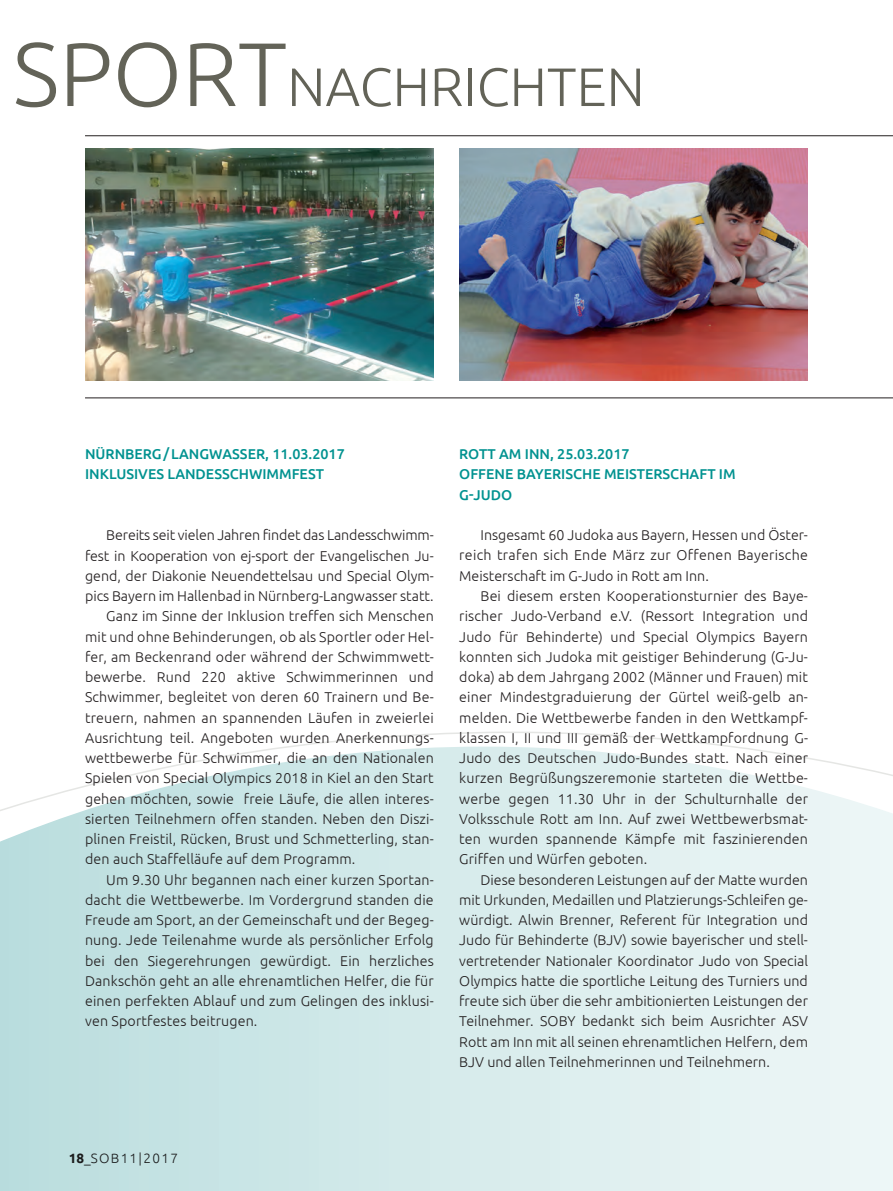
<style>
.page{position:relative;width:893px;height:1191px;background:#fff}
.page>*{position:absolute;margin:0;border:0;box-sizing:border-box;transform-origin:0 0}
.Fließtext{font:300 54px "Ubuntu";color:#636358}
.Fließtext5{font:300 14.25px/20.2px "Ubuntu";letter-spacing:.01em;color:#231f20;text-align:justify}
.Zwischenhead{font:500 14.25px/20.2px "Ubuntu";color:#009290}
.t1{font:300 13.5px "Ubuntu";letter-spacing:.1em;color:#231f20}
.s1{font-size:90px}
.s2{font-weight:700}
</style>
<div class="page">
<img style="left:85px;top:149px;width:349px;height:232px">
<hr style="left:85px;top:397px;width:808px;height:1px;background:#231f20">
<hr style="left:85px;top:135px;width:808px;height:1px;background:#231f20">
<img style="left:459px;top:149px;width:349px;height:232px">
<svg style="left:0;top:746px;width:893px;height:445px;background:#d7ebec"></svg>
<p class="Fließtext" style="left:13px;top:54px;width:633px"><span class="s1">SPORT</span>NACHRICHTEN</p>
<p class="Zwischenhead" style="left:85px;top:443px;width:261px">NÜRNBERG/LANGWASSER, 11.03.2017</p>
<p class="Zwischenhead" style="left:85px;top:464px;width:240px">INKLUSIVES LANDESSCHWIMMFEST</p>
<p class="Fließtext5" style="left:85px;top:524px;width:350px;text-indent:21px">Bereits seit vielen Jahren findet das Landesschwimm&shy;fest in Kooperation von ej-sport der Evangelischen Ju&shy;gend, der Diakonie Neuendettelsau und Special Olym&shy;pics Bayern im Hallenbad in Nürnberg-Langwasser statt.</p>
<p class="Fließtext5" style="left:85px;top:605px;width:350px;text-indent:21px">Ganz im Sinne der Inklusion treffen sich Menschen mit und ohne Behinderungen, ob als Sportler oder Hel&shy;fer, am Beckenrand oder während der Schwimmwett&shy;bewerbe. Rund 220 aktive Schwimmerinnen und Schwimmer, begleitet von deren 60 Trainern und Be&shy;treuern, nahmen an spannenden Läufen in zweierlei Ausrichtung teil. Angeboten wurden Anerkennungs&shy;wettbewerbe für Schwimmer, die an den Nationalen Spielen von Special Olympics 2018 in Kiel an den Start gehen möchten, sowie freie Läufe, die allen interes&shy;sierten Teilnehmern offen standen. Neben den Diszi&shy;plinen Freistil, Rücken, Brust und Schmetterling, stan&shy;den auch Staffelläufe auf dem Programm.</p>
<p class="Fließtext5" style="left:85px;top:869px;width:350px;text-indent:21px">Um 9.30 Uhr begannen nach einer kurzen Sportan&shy;dacht die Wettbewerbe. Im Vordergrund standen die Freude am Sport, an der Gemeinschaft und der Begeg&shy;nung. Jede Teilenahme wurde als persönlicher Erfolg bei den Siegerehrungen gewürdigt. Ein herzliches Dankschön geht an alle ehrenamtlichen Helfer, die für einen perfekten Ablauf und zum Gelingen des inklusi&shy;ven Sportfestes beitrugen.</p>
<p class="Zwischenhead" style="left:459px;top:443px;width:172px">ROTT AM INN, 25.03.2017</p>
<p class="Zwischenhead" style="left:459px;top:464px;width:278px">OFFENE BAYERISCHE MEISTERSCHAFT IM<br>G-JUDO</p>
<p class="Fließtext5" style="left:459px;top:524px;width:350px;text-indent:21px">Insgesamt 60 Judoka aus Bayern, Hessen und Öster&shy;reich trafen sich Ende März zur Offenen Bayerische Meisterschaft im G-Judo in Rott am Inn.</p>
<p class="Fließtext5" style="left:459px;top:585px;width:350px;text-indent:21px">Bei diesem ersten Kooperationsturnier des Baye&shy;rischer Judo-Verband e.V. (Ressort Integration und Judo für Behinderte) und Special Olympics Bayern konnten sich Judoka mit geistiger Behinderung (G-Ju&shy;doka) ab dem Jahrgang 2002 (Männer und Frauen) mit einer Mindestgraduierung der Gürtel weiß-gelb an&shy;melden. Die Wettbewerbe fanden in den Wettkampf&shy;klassen I, II und III gemäß der Wettkampfordnung G-Judo des Deutschen Judo-Bundes statt. Nach einer kurzen Begrüßungszeremonie starteten die Wettbe&shy;werbe gegen 11.30 Uhr in der Schulturnhalle der Volksschule Rott am Inn. Auf zwei Wettbewerbsmat&shy;ten wurden spannende Kämpfe mit faszinierenden Griffen und Würfen geboten.</p>
<p class="Fließtext5" style="left:459px;top:869px;width:350px;text-indent:21px">Diese besonderen Leistungen auf der Matte wurden mit Urkunden, Medaillen und Platzierungs-Schleifen ge&shy;würdigt. Alwin Brenner, Referent für Integration und Judo für Behinderte (BJV) sowie bayerischer und stell&shy;vertretender Nationaler Koordinator Judo von Special Olympics hatte die sportliche Leitung des Turniers und freute sich über die sehr ambitionierten Leistungen der Teilnehmer. SOBY bedankt sich beim Ausrichter ASV Rott am Inn mit all seinen ehrenamtlichen Helfern, dem BJV und allen Teilnehmerinnen und Teilnehmern.</p>
<p class="t1" style="left:69px;top:1150px;width:111px"><span class="s2">18</span>_SOB11|2017</p>
</div>
